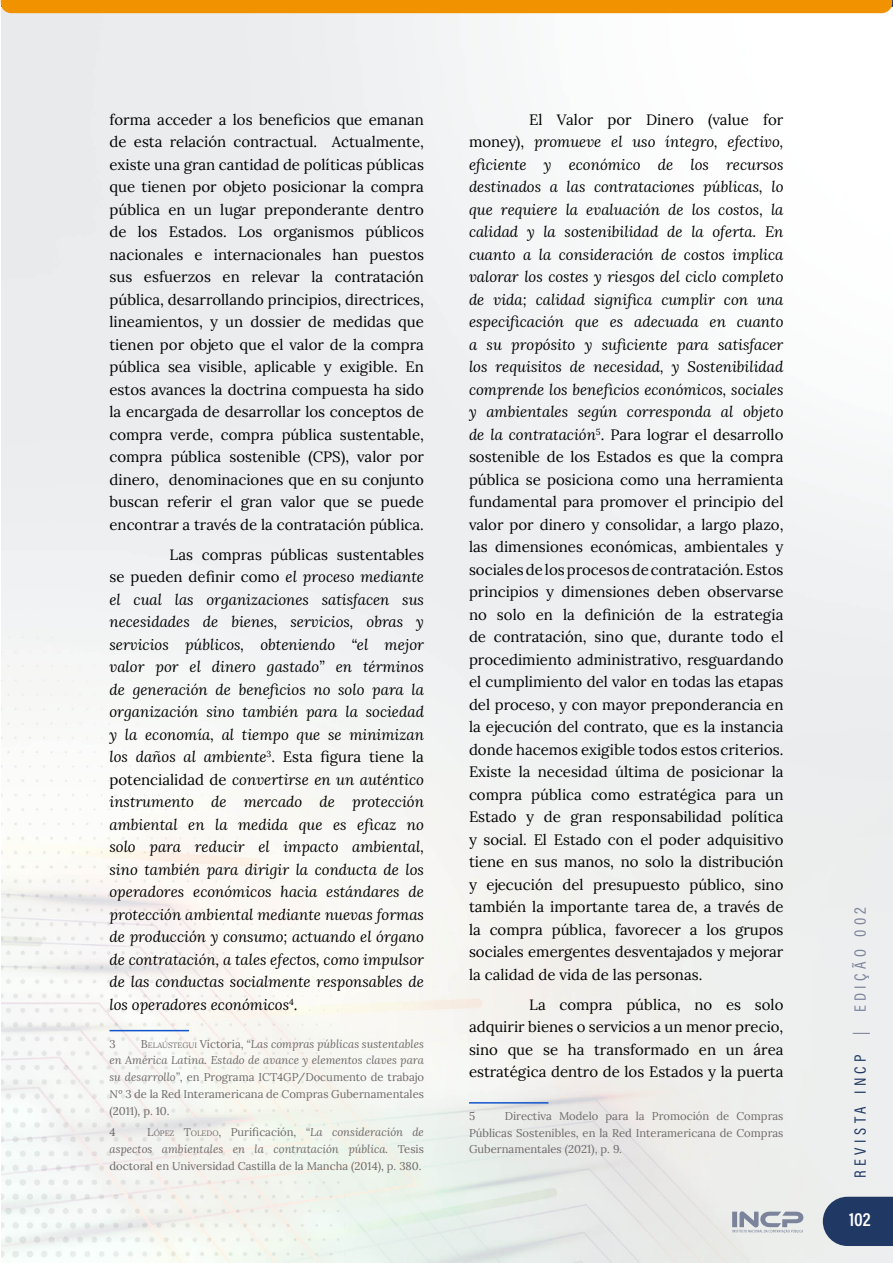
<style>
.page{position:relative;width:893px;height:1263px;background:#fff}
.page>*{position:absolute;margin:0;border:0;box-sizing:border-box;transform-origin:0 0}
.t1{font:19.35px "Acumin Variable Concept";color:#fff}
.t2{font:16.5px "Acumin Variable Concept";letter-spacing:.265em;color:#1f3864}
.t3{font:15px/22.5px "Lora";color:#000;text-align:justify}
.t4{font:italic 15px/22.5px "Lora";color:#000;text-align:justify}
.t5{font:11.25px/16.8px "Lora";color:#6f6969;text-align:justify}
.s1{font-style:normal}
.s2{font-style:inherit}
.s3{font-size:7.8px}
.s4{font-style:italic}
.s5{color:#7c849c}
</style>
<div class="page">
<img style="left:1px;top:0;width:892px;height:1263px">
<svg style="left:823px;top:1197px;width:70px;height:49px;background:#2d456d"></svg>
<div style="left:1px;top:0;width:891px;height:13px;background:#f19200"></div>
<svg style="left:732px;top:1211px;width:72px;height:22px;background:#babec7"></svg>
<hr style="left:110px;top:1030px;width:79px;height:1px;background:#15c">
<hr style="left:469px;top:1102px;width:79px;height:1px;background:#15c">
<p class="t3" style="left:110px;top:107px;width:316px">forma acceder a los beneficios que emanan de esta relación contractual. Actualmente, existe una gran cantidad de políticas públicas que tienen por objeto posicionar la compra pública en un lugar preponderante dentro de los Estados. Los organismos públicos nacionales e internacionales han puestos sus esfuerzos en relevar la contratación pública, desarrollando principios, directrices, lineamientos, y un dossier de medidas que tienen por objeto que el valor de la compra pública sea visible, aplicable y exigible. En estos avances la doctrina compuesta ha sido la encargada de desarrollar los conceptos de compra verde, compra pública sustentable, compra pública sostenible (CPS), valor por dinero, denominaciones que en su conjunto buscan referir el gran valor que se puede encontrar a través de la contratación pública.</p>
<p class="t4" style="left:109px;top:543px;width:316px;text-indent:60px"><span class="s1">Las compras públicas sustentables se pueden definir como</span> el proceso mediante el cual las organizaciones satisfacen sus necesidades de bienes, servicios, obras y servicios públicos, obteniendo “el mejor valor por el dinero gastado” en términos de generación de beneficios no solo para la organización sino también para la sociedad y la economía, al tiempo que se minimizan los daños al ambiente<sup>3</sup><span class="s1">. Esta figura tiene la potencialidad de</span> convertirse en un auténtico instrumento de mercado de protección ambiental en la medida que es eficaz no solo para reducir el impacto ambiental, sino también para dirigir la conducta de los operadores económicos hacia estándares de protección ambiental mediante nuevas formas de producción y consumo; actuando el órgano de contratación, a tales efectos, como impulsor de las conductas socialmente responsables de los operadores económicos<sup>4</sup><span class="s1">.</span></p>
<p class="t5" style="left:110px;top:1034px;width:8px">3</p>
<p class="t5" style="left:110px;top:1034px;width:316px;text-indent:31px"><span class="s2">B</span><span class="s3">ELAÚSTEGUI</span> Victoria, <span class="s4">“Las compras públicas sustentables en América Latina. Estado de avance y elementos claves para su desarrollo”</span>, en Programa ICT4GP/Documento de trabajo Nº 3 de la Red Interamericana de Compras Gubernamentales (2011), p. 10.</p>
<p class="t5" style="left:110px;top:1123px;width:8px">4</p>
<p class="t5" style="left:110px;top:1123px;width:316px;text-indent:38px"><span class="s2">L</span><span class="s3">ÓPEZ</span> <span class="s2">T</span><span class="s3">OLEDO</span>, Purificación, <span class="s4">“La consideración de aspectos ambientales en la contratación pública.</span> Tesis doctoral en Universidad Castilla de la Mancha (2014), p. 380.</p>
<p class="t3" style="left:469px;top:107px;width:316px;text-indent:60px">El Valor por Dinero (value for money), <span class="s4">promueve el uso íntegro, efectivo, eficiente y económico de los recursos destinados a las contrataciones públicas, lo que requiere la evaluación de los costos, la calidad y la sostenibilidad de la oferta. En cuanto a la consideración de costos implica valorar los costes y riesgos del ciclo completo de vida; calidad significa cumplir con una especificación que es adecuada en cuanto a su propósito y suficiente para satisfacer los requisitos de necesidad, y Sostenibilidad comprende los beneficios económicos, sociales y ambientales según corresponda al objeto de la contratación</span><sup>5</sup>. Para lograr el desarrollo sostenible de los Estados es que la compra pública se posiciona como una herramienta fundamental para promover el principio del valor por dinero y consolidar, a largo plazo, las dimensiones económicas, ambientales y sociales de los procesos de contratación. Estos principios y dimensiones deben observarse no solo en la definición de la estrategia de contratación, sino que, durante todo el procedimiento administrativo, resguardando el cumplimiento del valor en todas las etapas del proceso, y con mayor preponderancia en la ejecución del contrato, que es la instancia donde hacemos exigible todos estos criterios.<br>Existe la necesidad última de posicionar la compra pública como estratégica para un Estado y de gran responsabilidad política y social. El Estado con el poder adquisitivo tiene en sus manos, no solo la distribución y ejecución del presupuesto público, sino también la importante tarea de, a través de la compra pública, favorecer a los grupos sociales emergentes desventajados y mejorar la calidad de vida de las personas.</p>
<p class="t3" style="left:469px;top:992px;width:316px;text-indent:60px">La compra pública, no es solo adquirir bienes o servicios a un menor precio, sino que se ha transformado en un área estratégica dentro de los Estados y la puerta</p>
<p class="t5" style="left:469px;top:1106px;width:8px">5</p>
<p class="t5" style="left:469px;top:1106px;width:316px;text-indent:36px">Directiva Modelo para la Promoción de Compras Públicas Sostenibles, en la Red Interamericana de Compras Gubernamentales (2021), p. 9.</p>
<p class="t2" style="left:849px;top:1178px;width:272px;rotate:-90deg">REVISTA INCP <span class="s5">| EDIÇÃO 002</span></p>
<p class="t1" style="left:849px;top:1205px;width:23px">102</p>
</div>
